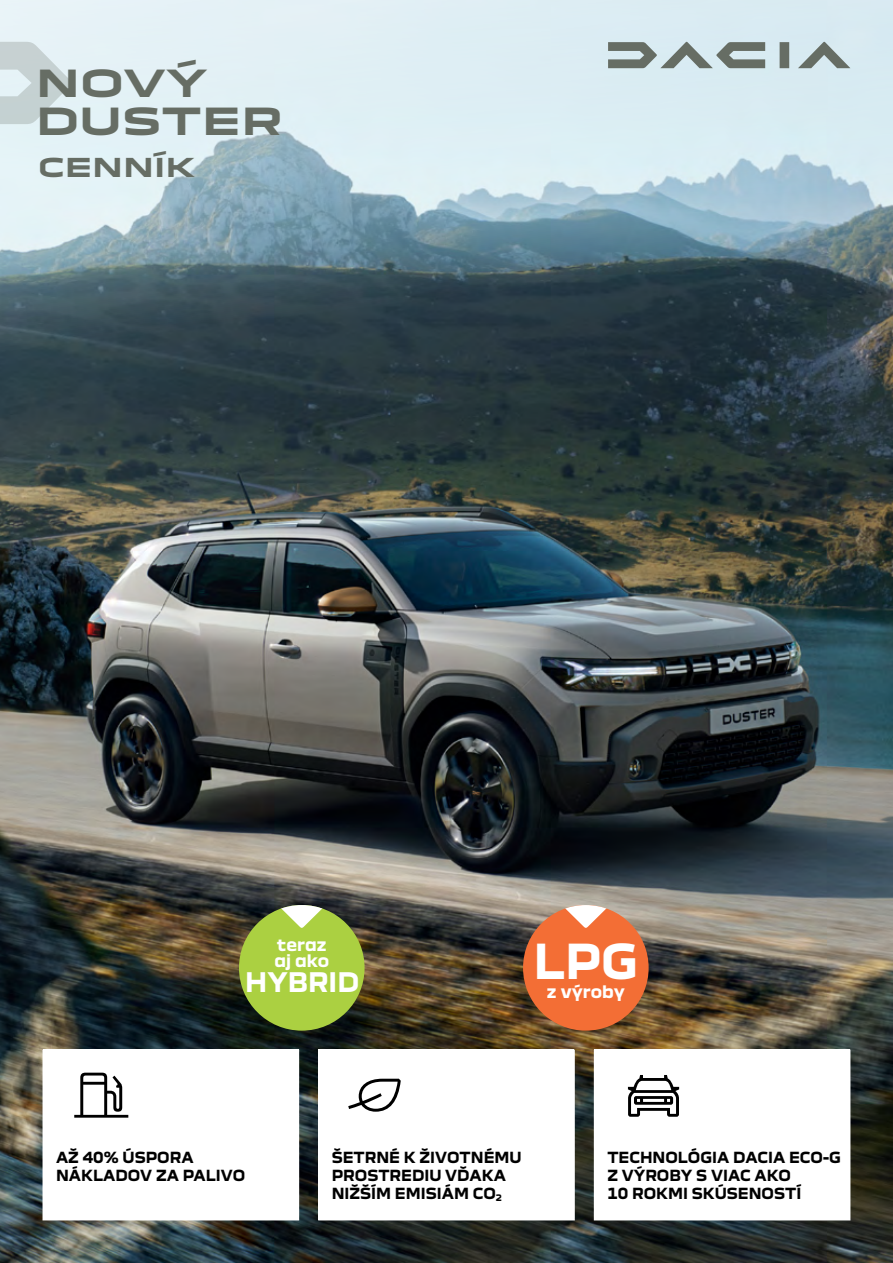
<style>
.page{position:relative;width:893px;height:1263px;background:#fff}
.page>*{position:absolute;margin:0;border:0;box-sizing:border-box;transform-origin:0 0}
.t1{font:700 47.1px "Dacia Block";color:#fff}
.t2{font:700 36.6px/37.5px "Dacia Block Extended";color:#666d64}
.t3{font:700 26.4px "Dacia Block";color:#fff}
.t4{font:700 25.5px "Dacia Block Extended";color:#666d64}
.t5{font:700 16.8px "Dacia Block";color:#fff}
.t6{font:700 15px/18px "Dacia Block";color:#000}
</style>
<div class="page">
<img style="left:0;top:372px;width:893px;height:891px">
<svg style="left:0;top:0;width:893px;height:372px;background:#96abb3"></svg>
<svg style="left:0;top:42px;width:71px;height:82px;background:#d1dddf"></svg>
<svg style="left:608px;top:42px;width:242px;height:26px;background:#a2afaf"></svg>
<div style="left:43px;top:1049px;width:255px;height:171px;background:#fff"></div>
<hr style="left:298px;top:1049px;width:1px;height:170px;background:#fff">
<hr style="left:43px;top:1219px;width:256px;height:1px;background:#fff">
<svg style="left:74px;top:1073px;width:54px;height:45px"></svg>
<div style="left:319px;top:1049px;width:255px;height:171px;background:#fff"></div>
<hr style="left:318px;top:1049px;width:2px;height:170px;background:#fff">
<hr style="left:573px;top:1049px;width:2px;height:170px;background:#fff">
<hr style="left:318px;top:1219px;width:257px;height:1px;background:#fff">
<svg style="left:348px;top:1079px;width:53px;height:33px"></svg>
<div style="left:595px;top:1049px;width:255px;height:171px;background:#fff"></div>
<hr style="left:594px;top:1049px;width:1px;height:170px;background:#fff">
<hr style="left:594px;top:1219px;width:256px;height:1px;background:#fff">
<svg style="left:628px;top:1075px;width:51px;height:42px"></svg>
<div style="left:523px;top:905px;width:126px;height:125px;background:#f36e35;border-radius:50%"></div>
<svg style="left:562px;top:905px;width:48px;height:23px"></svg>
<div style="left:239px;top:905px;width:126px;height:125px;background:#abd041;border-radius:50%"></div>
<svg style="left:278px;top:905px;width:48px;height:23px"></svg>
<h2 class="t2" style="left:36px;top:66px;width:248px">NOVÝ<br>DUSTER</h2>
<h3 class="t4" style="left:38px;top:153px;width:83px">CENN</h3>
<h3 class="t4" style="left:154px;top:153px;width:43px">ÍK</h3>
<p class="t5" style="left:277px;top:935px;width:51px">teraz</p>
<p class="t5" style="left:274px;top:951px;width:56px">aj ako</p>
<h3 class="t3" style="left:245px;top:968px;width:115px">HYBRID</h3>
<h1 class="t1" style="left:533px;top:935px;width:106px">LPG</h1>
<p class="t5" style="left:547px;top:982px;width:79px">z výroby</p>
<p class="t6" style="left:56px;top:1148px;width:191px">AŽ 40% ÚSPORA<br>NÁKLADOV ZA PALIVO</p>
<p class="t6" style="left:332px;top:1148px;width:192px">ŠETRNÉ K ŽIVOTNÉMU<br>PROSTREDIU VĎAKA<br>NIŽŠÍM EMISIÁM CO<sub>2</sub></p>
<p class="t6" style="left:607px;top:1148px;width:235px">TECHNOLÓGIA DACIA ECO-G<br>Z VÝROBY S VIAC AKO<br>10 ROKMI SKÚSENOSTÍ</p>
</div>
